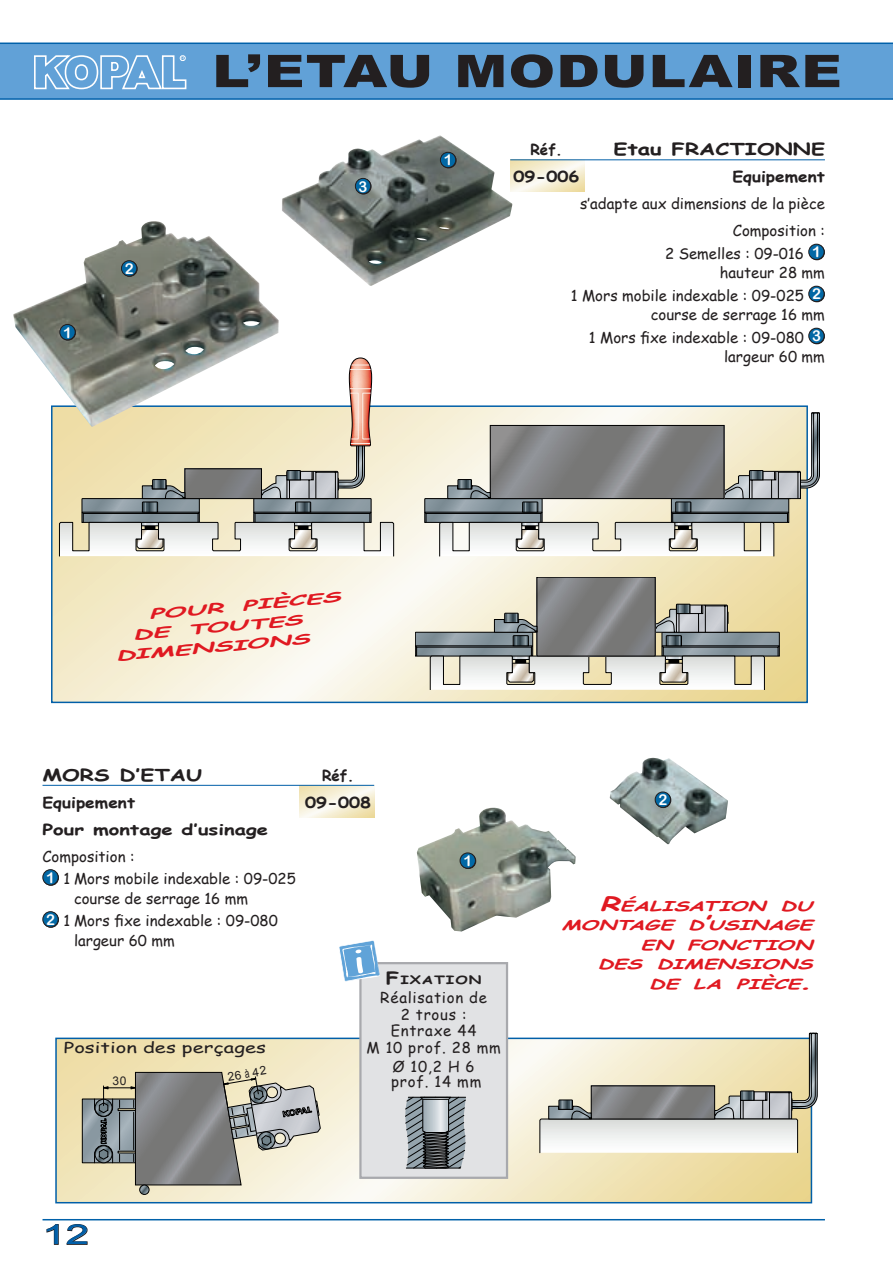
<style>
.page{position:relative;width:893px;height:1263px;background:#fff}
.page>*{position:absolute;margin:0;border:0;box-sizing:border-box;transform-origin:0 0}
.t1{font:900 45px "Arial";letter-spacing:.015em;color:#231f20;scale:1.25 1}
.t2{font:27.3px "Arial";color:#015fa8;scale:1.54 1}
.t3{font:700 16.5px "Comic Sans MS";color:#231f20;scale:1.35 1}
.t4{font:15px/19.5px "Comic Sans MS";color:#231f20;text-align:right}
.t5{font:15px/16.5px "Comic Sans MS";letter-spacing:.05em;color:#231f20;text-align:center}
.t6{font:700 15px "Comic Sans MS";color:#231f20;scale:1.15 1}
.t7{font:700 15px "Comic Sans MS";color:#231f20;scale:1.35 1}
.t8{font:15px "Comic Sans MS";color:#231f20;scale:1.35 1}
.t9{font:700 15px "Comic Sans MS";color:#231f20;scale:1.2 1}
.t10{font:700 15px "Comic Sans MS";color:#231f20}
.t11{font:15px "Arial Rounded MT Bold";color:#fff}
.t12{font:italic 700 13.65px/19.5px "Comic Sans MS";color:#e01921;text-align:right;scale:1.6 1}
.t13{font:italic 700 13.65px/19.6px "Comic Sans MS";color:#e01921;scale:2 1}
.t14{font:italic 700 13.65px/19.5px "Comic Sans MS";color:#e01921;text-align:right;scale:1.6 1}
.t15{font:12px "Arial";color:#231f20}
.t16{font:700 11.55px "Comic Sans MS";letter-spacing:.055em;color:#231f20;scale:1.35 1}
.s1{font-family:"Arial Rounded MT Bold";color:#fff}
.s2{font-size:16.5px}
.s3{font-size:19.5px}
.s4{font-style:inherit}
</style>
<div class="page">
<div style="left:0;top:44px;width:893px;height:55px;background:#61a1d7"></div>
<hr style="left:0;top:43px;width:893px;height:1px;background:#0161aa">
<hr style="left:0;top:98px;width:893px;height:2px;background:#0161aa">
<hr style="left:43px;top:1219px;width:782px;height:1px;background:#0161aa">
<svg style="left:34px;top:55px;width:152px;height:34px"></svg>
<svg style="left:58px;top:1040px;width:751px;height:160px;background:#f2e7c1"></svg>
<div style="left:55px;top:1037px;width:757px;height:166px;border:2px solid #015fa8"></div>
<svg style="left:540px;top:1033px;width:277px;height:120px"></svg>
<svg style="left:82px;top:1072px;width:239px;height:122px;background:#a8a79e"></svg>
<div style="left:140px;top:1185px;width:9px;height:9px;border:1px solid #000;border-radius:50%"></div>
<svg style="left:46px;top:1224px;width:13px;height:21px"></svg>
<svg style="left:66px;top:1224px;width:22px;height:21px"></svg>
<svg style="left:54px;top:408px;width:751px;height:292px;background:#f5edd3"></svg>
<svg style="left:539px;top:579px;width:114px;height:25px;background:#818283"></svg>
<div style="left:537px;top:577px;width:118px;height:79px;border:1px solid #000"></div>
<svg style="left:415px;top:604px;width:364px;height:86px;background:#b1b1a9"></svg>
<svg style="left:59px;top:427px;width:335px;height:129px;background:#cac6b2"></svg>
<svg style="left:425px;top:413px;width:395px;height:143px;background:#b4b4ad"></svg>
<svg style="left:512px;top:161px;width:73px;height:31px;background:#f5eed5"></svg>
<hr style="left:510px;top:160px;width:315px;height:1px;background:#015fa8">
<div style="left:809px;top:244px;width:16px;height:16px;border:2px solid #231f20;border-radius:50%"></div>
<div style="left:809px;top:244px;width:15px;height:15px;background:#0268a5;border-radius:50%"></div>
<div style="left:808px;top:244px;width:16px;height:16px;border:1px solid #231f20;border-radius:50%"></div>
<div style="left:809px;top:286px;width:16px;height:16px;border:2px solid #231f20;border-radius:50%"></div>
<div style="left:809px;top:286px;width:15px;height:15px;background:#0268a5;border-radius:50%"></div>
<div style="left:808px;top:286px;width:16px;height:16px;border:1px solid #231f20;border-radius:50%"></div>
<div style="left:809px;top:328px;width:16px;height:16px;border:2px solid #231f20;border-radius:50%"></div>
<div style="left:809px;top:328px;width:15px;height:15px;background:#0268a5;border-radius:50%"></div>
<div style="left:808px;top:328px;width:16px;height:16px;border:1px solid #231f20;border-radius:50%"></div>
<img style="left:13px;top:135px;width:499px;height:292px">
<div style="left:60px;top:325px;width:16px;height:16px;border:2px solid #231f20;border-radius:50%"></div>
<div style="left:60px;top:324px;width:15px;height:16px;background:#0268a5;border-radius:50%"></div>
<div style="left:60px;top:324px;width:15px;height:16px;border:1px solid #231f20;border-radius:50%"></div>
<div style="left:122px;top:261px;width:16px;height:16px;border:2px solid #231f20;border-radius:50%"></div>
<div style="left:121px;top:261px;width:16px;height:15px;background:#0268a5;border-radius:50%"></div>
<div style="left:121px;top:260px;width:16px;height:16px;border:1px solid #231f20;border-radius:50%"></div>
<div style="left:356px;top:179px;width:16px;height:15px;border:2px solid #231f20;border-radius:50%"></div>
<div style="left:355px;top:178px;width:16px;height:16px;background:#0268a5;border-radius:50%"></div>
<div style="left:355px;top:178px;width:16px;height:16px;border:1px solid #231f20;border-radius:50%"></div>
<div style="left:441px;top:152px;width:16px;height:16px;border:2px solid #231f20;border-radius:50%"></div>
<div style="left:440px;top:152px;width:16px;height:16px;background:#0268a5;border-radius:50%"></div>
<div style="left:440px;top:152px;width:16px;height:16px;border:1px solid #231f20;border-radius:50%"></div>
<div style="left:360px;top:963px;width:147px;height:215px;background:#e1e2e4"></div>
<div style="left:359px;top:962px;width:149px;height:217px;border:2px solid #a8a9ad"></div>
<svg style="left:405px;top:1098px;width:61px;height:70px;background:#7d858b"></svg>
<hr style="left:408px;top:1097px;width:58px;height:1px;background:#000">
<hr style="left:406px;top:1168px;width:54px;height:1px;background:#000">
<svg style="left:339px;top:940px;width:41px;height:41px"></svg>
<svg style="left:300px;top:786px;width:74px;height:31px;background:#f5eed5"></svg>
<hr style="left:43px;top:785px;width:331px;height:1px;background:#015fa8">
<div style="left:43px;top:870px;width:16px;height:16px;border:2px solid #231f20;border-radius:50%"></div>
<div style="left:43px;top:870px;width:15px;height:15px;background:#0268a5;border-radius:50%"></div>
<div style="left:43px;top:869px;width:15px;height:16px;border:1px solid #231f20;border-radius:50%"></div>
<div style="left:43px;top:912px;width:16px;height:16px;border:2px solid #231f20;border-radius:50%"></div>
<div style="left:43px;top:912px;width:15px;height:15px;background:#0268a5;border-radius:50%"></div>
<div style="left:43px;top:911px;width:15px;height:16px;border:1px solid #231f20;border-radius:50%"></div>
<img style="left:417px;top:757px;width:311px;height:174px">
<div style="left:655px;top:792px;width:16px;height:16px;border:2px solid #231f20;border-radius:50%"></div>
<div style="left:655px;top:792px;width:15px;height:15px;background:#0268a5;border-radius:50%"></div>
<div style="left:655px;top:792px;width:16px;height:16px;border:1px solid #231f20;border-radius:50%"></div>
<div style="left:460px;top:853px;width:16px;height:16px;border:2px solid #231f20;border-radius:50%"></div>
<div style="left:460px;top:853px;width:15px;height:15px;background:#0268a5;border-radius:50%"></div>
<div style="left:460px;top:853px;width:16px;height:15px;border:1px solid #231f20;border-radius:50%"></div>
<svg style="left:135px;top:626px;width:37px;height:14px"></svg>
<p class="t11" style="left:63px;top:323px;width:10px">1</p>
<p class="t11" style="left:125px;top:260px;width:10px">2</p>
<h1 class="t1" style="left:212px;top:38px;width:505px">L’ETAU MODULAIRE</h1>
<p class="t11" style="left:359px;top:177px;width:10px">3</p>
<p class="t11" style="left:444px;top:151px;width:10px">1</p>
<p class="t10" style="left:530px;top:139px;width:34px">Réf.</p>
<p class="t3" style="left:613px;top:137px;width:158px">Etau FRACTIONNE</p>
<p class="t9" style="left:513px;top:166px;width:56px">09-006</p>
<p class="t6" style="left:732px;top:166px;width:82px">Equipement</p>
<p class="t4" style="left:580px;top:190px;width:246px;line-height:27px">s‛adapte aux dimensions de la pièce<br>Composition :</p>
<p class="t4" style="left:665px;top:243px;width:161px">2 Semelles : 09-016 <span class="s1">1 </span>hauteur 28 mm</p>
<p class="t4" style="left:571px;top:285px;width:256px">1 Mors mobile indexable : 09-025 <span class="s1">2 </span>course de serrage 16 mm</p>
<p class="t4" style="left:589px;top:327px;width:238px">1 Mors fixe indexable : 09-080 <span class="s1">3 </span>largeur 60 mm</p>
<p class="t13" style="left:148px;top:603px;width:39px;rotate:-5deg">POUR</p>
<p class="t13" style="left:241px;top:595px;width:51px;rotate:-5deg">PIÈCES</p>
<p class="t13" style="left:113px;top:626px;width:99px;text-indent:74px;rotate:-5deg">TOUTES<br>DIMENSIONS</p>
<p class="t3" style="left:43px;top:762px;width:120px">MORS D’ETAU</p>
<p class="t10" style="left:322px;top:764px;width:34px">Réf.</p>
<p class="t6" style="left:43px;top:791px;width:82px">Equipement</p>
<p class="t9" style="left:305px;top:791px;width:56px">09-008</p>
<p class="t7" style="left:43px;top:818px;width:169px">Pour montage d’usinage</p>
<p class="t4" style="left:43px;top:845px;width:255px;line-height:22.5px;text-align:left">Composition :<br><span class="s1">1</span> 1 Mors mobile indexable : 09-025</p>
<p class="t4" style="left:46px;top:887px;width:233px;line-height:22.5px;text-align:center">course de serrage 16 mm<br><span class="s1">2</span> 1 Mors fixe indexable : 09-080</p>
<p class="t4" style="left:74px;top:930px;width:102px">largeur 60 mm</p>
<p class="t11" style="left:463px;top:852px;width:10px">1</p>
<p class="t8" style="left:64px;top:1036px;width:151px">Position des perçages</p>
<p class="t15" style="left:112px;top:1073px;width:15px">30</p>
<p class="t15" style="left:226px;top:1069px;width:41px;rotate:-10deg">26 à 42</p>
<h2 class="t2" style="left:43px;top:1217px;width:32px">12</h2>
<p class="t16" style="left:386px;top:971px;width:72px"><span class="s2">F</span>IXATION</p>
<p class="t5" style="left:366px;top:989px;width:136px">Réalisation de<br>2 trous :<br>Entraxe 44<br>M 10 prof. 28 mm</p>
<p class="t5" style="left:391px;top:1059px;width:92px;line-height:15px;text-align:left">Ø 10,2 H 6 prof. 14 mm</p>
<p class="t11" style="left:658px;top:791px;width:10px">2</p>
<p class="t12" style="left:561px;top:895px;width:162px"><span class="s3">R</span>ÉALISATION DU<br>MONTAGE D<span class="s3">‛</span>USINAGE<br>EN FONCTION</p>
<p class="t14" style="left:597px;top:954px;width:142px">DES DIMENSIONS<br><span class="s4">DE LA PIÈCE</span><span class="s3">.</span></p>
</div>
